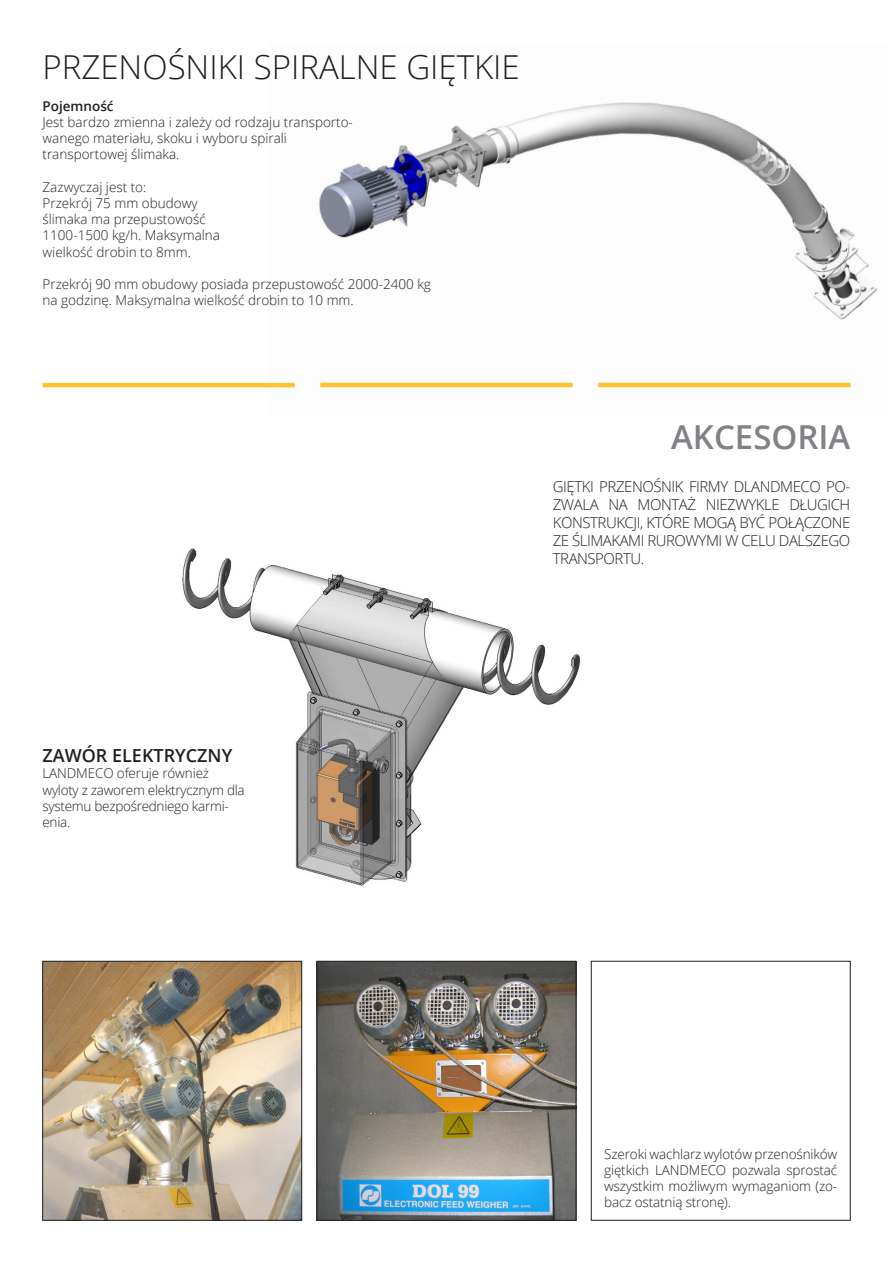
<style>
.page{position:relative;width:893px;height:1263px;background:#fff}
.page>*{position:absolute;margin:0;border:0;box-sizing:border-box;transform-origin:0 0}
.Headline_tynd{font:300 33px "Open Sans";color:#231f20}
.Kategori{font:600 33px "Open Sans";color:#808285}
.Brødtekst{font:600 18px "Open Sans";color:#231f20}
.Brødtekst-2{font:300 15px/18px "Open Sans";letter-spacing:-.03em;color:#231f20;text-align:justify}
.Brødtekst-3{font:300 13.5px/16.2px "Open Sans";color:#231f20}
.Brødtekst-4{font:300 13.5px/16.2px "Open Sans";letter-spacing:-.02em;color:#231f20}
.Brødtekst-5{font:600 13.5px "Open Sans";color:#231f20}
</style>
<div class="page">
<img style="left:182px;top:548px;width:398px;height:338px">
<img style="left:319px;top:963px;width:255px;height:255px">
<div style="left:317px;top:961px;width:259px;height:259px;border:1px solid #231f20"></div>
<img style="left:268px;top:102px;width:609px;height:286px">
<hr style="left:43px;top:383px;width:252px;height:4px;background:#fec231">
<hr style="left:320px;top:383px;width:253px;height:4px;background:#fec231">
<hr style="left:598px;top:383px;width:252px;height:4px;background:#fec231">
<img style="left:45px;top:963px;width:255px;height:255px">
<div style="left:43px;top:961px;width:259px;height:259px;border:1px solid #231f20"></div>
<div style="left:591px;top:961px;width:259px;height:259px;border:1px solid #231f20"></div>
<p class="Headline_tynd" style="left:43px;top:44px;width:479px">PRZENOŚNIKI SPIRALNE GIĘTKIE</p>
<p class="Brødtekst-5" style="left:43px;top:97px;width:73px">Pojemność</p>
<p class="Brødtekst-3" style="left:43px;top:114px;width:312px">Jest bardzo zmienna i zależy od rodzaju transporto-</p>
<p class="Brødtekst-3" style="left:43px;top:130px;width:246px">wanego materiału, skoku i wyboru spirali</p>
<p class="Brødtekst-3" style="left:43px;top:146px;width:138px">transportowej ślimaka.</p>
<p class="Brødtekst-3" style="left:43px;top:178px;width:105px">Zazwyczaj jest to:</p>
<p class="Brødtekst-3" style="left:43px;top:195px;width:157px">Przekrój 75 mm obudowy</p>
<p class="Brødtekst-3" style="left:43px;top:211px;width:165px">ślimaka ma przepustowość</p>
<p class="Brødtekst-3" style="left:43px;top:227px;width:179px">1100-1500 kg/h. Maksymalna</p>
<p class="Brødtekst-3" style="left:43px;top:243px;width:150px">wielkość drobin to 8mm.</p>
<p class="Brødtekst-3" style="left:43px;top:276px;width:390px">Przekrój 90 mm obudowy posiada przepustowość 2000-2400 kg na godzinę. Maksymalna wielkość drobin to 10 mm.</p>
<p class="Kategori" style="left:671px;top:414px;width:181px">AKCESORIA</p>
<p class="Brødtekst-2" style="left:553px;top:477px;width:299px">GIĘTKI PRZENOŚNIK FIRMY DLANDMECO PO-ZWALA NA MONTAŻ NIEZWYKLE DŁUGICH KONSTRUKCJI, KTÓRE MOGĄ BYĆ POŁĄCZONE ZE ŚLIMAKAMI RUROWYMI W CELU DALSZEGO TRANSPORTU.</p>
<p class="Brødtekst" style="left:43px;top:743px;width:191px">ZAWÓR ELEKTRYCZNY</p>
<p class="Brødtekst-4" style="left:43px;top:765px;width:204px">LANDMECO oferuje również wyloty z zaworem elektrycznym dla systemu bezpośredniego karmi&shy;enia.</p>
<p class="Brødtekst-3" style="left:604px;top:1145px;width:235px;text-align:justify">Szeroki wachlarz wylotów przenośników giętkich LANDMECO pozwala sprostać wszystkim możliwym wymaganiom (zo&shy;bacz ostatnią stronę).</p>
</div>
